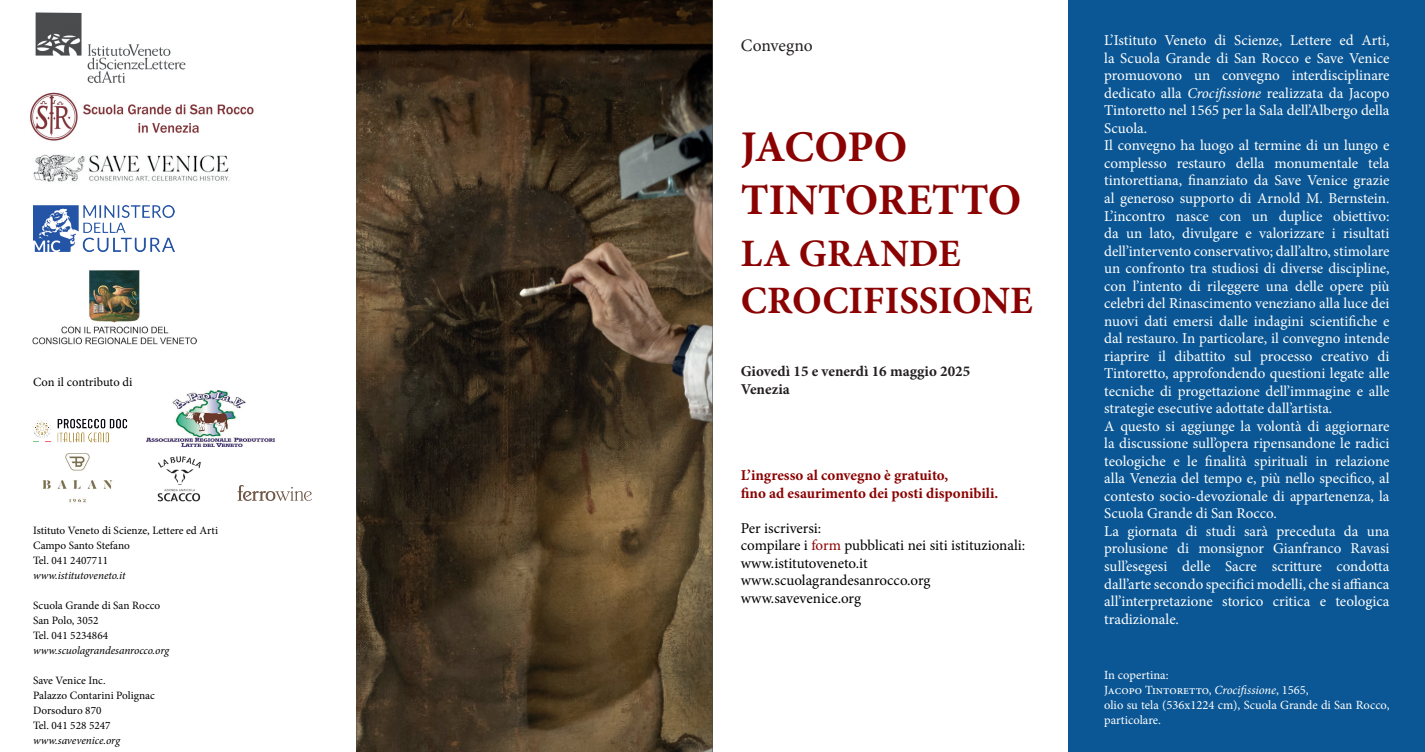
<style>
.page{position:relative;width:1425px;height:752px;background:#fff}
.page>*{position:absolute;margin:0;border:0;box-sizing:border-box;transform-origin:0 0}
.t1{font:700 43.75px/52.5px "Minion Pro";letter-spacing:-.005em;color:#8b0202}
.t2{font:700 38.75px/46.5px "Minion Pro";color:#8b0202}
.t3{font:17.5px "Minion Pro";color:#231f20}
.t4{font:15px/17.5px "Minion Pro";color:#fff}
.t5{font:15px/17.5px "Minion Pro";letter-spacing:.01em;color:#000}
.t6{font:700 15px/17.5px "Minion Pro";color:#8b0202}
.t7{font:700 15px/18px "Minion Pro";color:#231f20}
.t8{font:12.5px/15px "Minion Pro";color:#fff}
.t9{font:12.5px "Minion Pro";color:#000}
.t10{font:11.25px/15px "Minion Pro";color:#000}
.t11{font:italic 11.25px "Minion Pro";letter-spacing:-.005em;color:#000}
.s1{color:#8b0202}
.s2{font-style:italic}
</style>
<div class="page">
<img style="left:356px;top:0;width:356px;height:751px">
<img style="left:33px;top:418px;width:95px;height:25px">
<div style="left:1068px;top:0;width:356px;height:751px;background:#0b5795"></div>
<img style="left:35px;top:12px;width:151px;height:72px">
<img style="left:30px;top:92px;width:224px;height:49px">
<img style="left:33px;top:154px;width:197px;height:28px">
<img style="left:33px;top:270px;width:163px;height:75px">
<img style="left:33px;top:206px;width:142px;height:46px">
<svg style="left:237px;top:485px;width:75px;height:15px"></svg>
<img style="left:157px;top:456px;width:44px;height:46px">
<img style="left:146px;top:390px;width:128px;height:56px">
<img style="left:43px;top:453px;width:69px;height:50px">
<p class="t9" style="left:33px;top:373px;width:101px">Con il contributo di</p>
<p class="t10" style="left:33px;top:522px;width:186px">Istituto Veneto di Scienze, Lettere ed Arti<br>Campo Santo Stefano<br>Tel. 041 2407711</p>
<p class="t11" style="left:33px;top:567px;width:94px">www.istitutoveneto.it</p>
<p class="t10" style="left:33px;top:597px;width:129px">Scuola Grande di San Rocco<br>San Polo, 3052<br>Tel. 041 5234864</p>
<p class="t11" style="left:33px;top:642px;width:138px">www.scuolagrandesanrocco.org</p>
<p class="t10" style="left:33px;top:672px;width:123px">Save Venice Inc.<br>Palazzo Contarini Polignac<br>Dorsoduro 870<br>Tel. 041 528 5247</p>
<p class="t11" style="left:33px;top:732px;width:88px">www.savevenice.org</p>
<p class="t3" style="left:741px;top:34px;width:73px">Convegno</p>
<h1 class="t1" style="left:741px;top:120px;width:282px">JACOPO<br>TINTORETTO</h1>
<h2 class="t2" style="left:741px;top:230px;width:293px">LA GRANDE<br>CROCIFISSIONE</h2>
<p class="t7" style="left:741px;top:362px;width:231px">Giovedì 15 e venerdì 16 maggio 2025<br>Venezia</p>
<p class="t6" style="left:741px;top:466px;width:259px">L’ingresso al convegno è gratuito,<br>fino ad esaurimento dei posti disponibili.</p>
<p class="t5" style="left:741px;top:519px;width:286px">Per iscriversi:<br>compilare i <span class="s1">form</span> pubblicati nei siti istituzionali: www.istitutoveneto.it www.scuolagrandesanrocco.org www.savevenice.org</p>
<p class="t4" style="left:1104px;top:32px;width:287px">L’Istituto Veneto di Scienze, Lettere ed Arti, la Scuola Grande di San Rocco e Save Venice promuovono un convegno interdisciplinare dedicato alla <span class="s2">Crocifissione</span> realizzata da Jacopo Tintoretto nel 1565 per la Sala dell’Albergo della Scuola.<br>Il convegno ha luogo al termine di un lungo e complesso restauro della monumentale tela tintorettiana, finanziato da Save Venice grazie al generoso supporto di Arnold M. Bernstein.<br>L’incontro nasce con un duplice obiettivo: da un lato, divulgare e valorizzare i risultati dell’intervento conservativo; dall’altro, stimolare un confronto tra studiosi di diverse discipline, con l’intento di rileggere una delle opere più celebri del Rinascimento veneziano alla luce dei nuovi dati emersi dalle indagini scientifiche e dal restauro. In particolare, il convegno intende riaprire il dibattito sul processo creativo di Tintoretto, approfondendo questioni legate alle tecniche di progettazione dell’immagine e alle strategie esecutive adottate dall’artista.<br>A questo si aggiunge la volontà di aggiornare la discussione sull’opera ripensandone le radici teologiche e le finalità spirituali in relazione alla Venezia del tempo e, più nello specifico, al contesto socio-devozionale di appartenenza, la Scuola Grande di San Rocco.<br>La giornata di studi sarà preceduta da una prolusione di monsignor Gianfranco Ravasi sull’esegesi delle Sacre scritture condotta dall’arte secondo specifici modelli, che si affianca all’interpretazione storico critica e teologica tradizionale.</p>
<p class="t8" style="left:1104px;top:667px;width:287px">In copertina:<br>Jacopo Tintoretto, <span class="s2">Crocifissione</span>, 1565,<br>olio su tela (536x1224 cm), Scuola Grande di San Rocco, particolare.</p>
</div>
